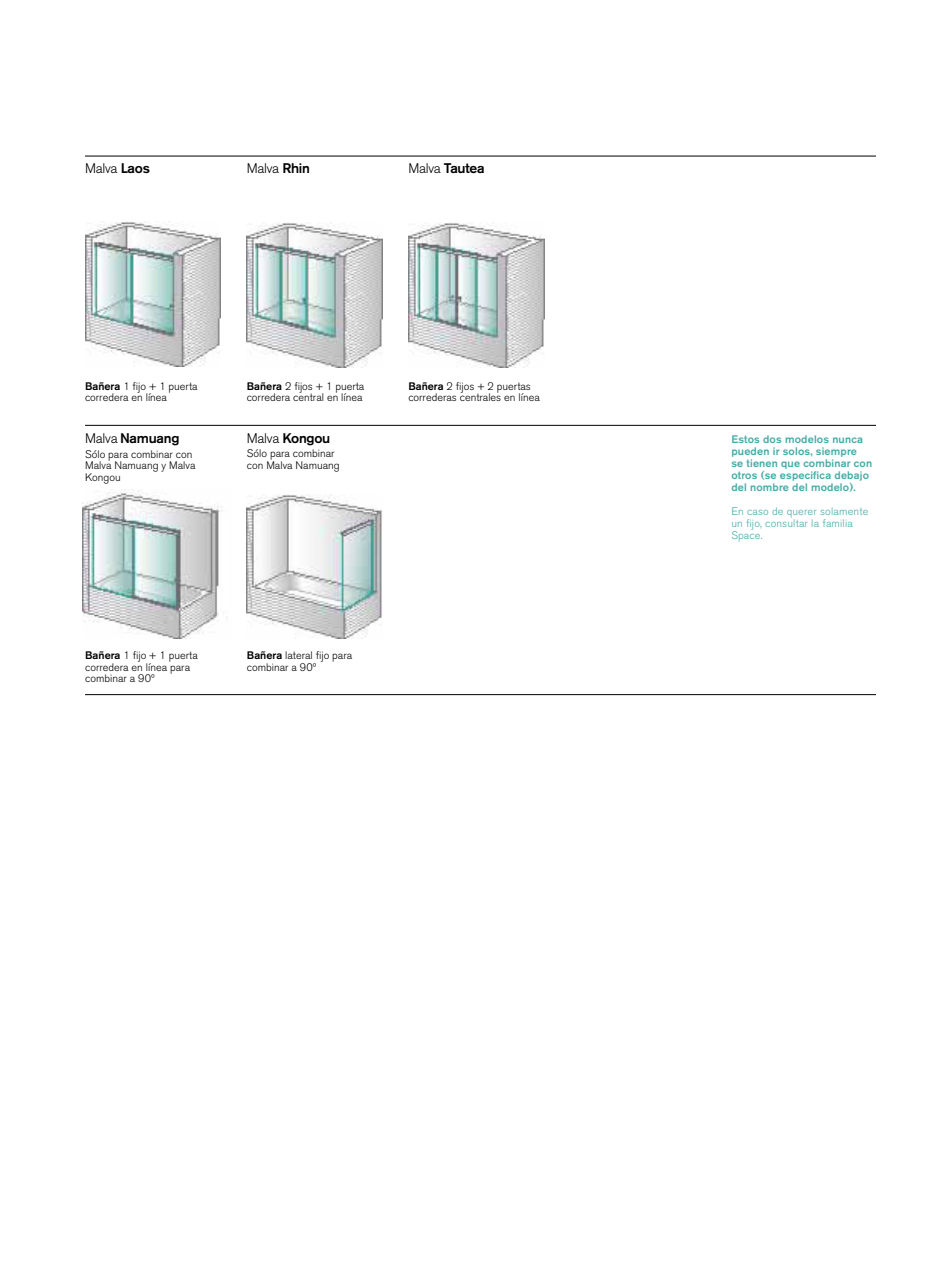
<style>
.page{position:relative;width:927px;height:1263px;background:#fff}
.page>*{position:absolute;margin:0;border:0;box-sizing:border-box;transform-origin:0 0}
.t1{font:500 13.8px "Akzidenz Grotesk BE";letter-spacing:-.02em;color:#000}
.t2{font:300 13.8px "Akzidenz Grotesk BE";letter-spacing:-.02em;color:#000}
.t3{font:300 10.8px/11.7px "Akzidenz Grotesk BE";color:#000}
.t4{font:500 10.8px/12px "Akzidenz Grotesk BE";letter-spacing:.015em;color:#43aca5}
.t5{font:300 10.8px/12px "Akzidenz Grotesk BE";letter-spacing:.015em;color:#43aca5}
.s1{font-weight:500}
.s2{font-weight:300}
</style>
<div class="page">
<hr style="left:85px;top:156px;width:791px;height:1px;background:#000">
<hr style="left:85px;top:425px;width:791px;height:1px;background:#000">
<hr style="left:85px;top:694px;width:791px;height:1px;background:#000">
<img style="left:85px;top:222px;width:136px;height:144px">
<img style="left:247px;top:223px;width:136px;height:145px">
<img style="left:408px;top:223px;width:136px;height:145px">
<img style="left:83px;top:490px;width:144px;height:149px">
<img style="left:247px;top:494px;width:136px;height:145px">
<p class="t2" style="left:85px;top:161px;width:66px">Malva <span class="s1">Laos</span></p>
<p class="t2" style="left:247px;top:161px;width:65px">Malva <span class="s1">Rhin</span></p>
<p class="t1" style="left:408px;top:160px;width:78px"><span class="s2">Malva</span> Tautea</p>
<p class="t3" style="left:85px;top:380px;width:114px"><span class="s1">Bañera</span> 1 fijo + 1 puerta corredera en línea</p>
<p class="t3" style="left:247px;top:380px;width:119px"><span class="s1">Bañera</span> 2 fijos + 1 puerta corredera central en línea</p>
<p class="t3" style="left:408px;top:380px;width:133px"><span class="s1">Bañera</span> 2 fijos + 2 puertas correderas centrales en línea</p>
<p class="t1" style="left:85px;top:430px;width:96px"><span class="s2">Malva</span> Namuang</p>
<p class="t3" style="left:85px;top:448px;width:112px">Sólo para combinar con<br>Malva Namuang y Malva<br>Kongou</p>
<p class="t1" style="left:247px;top:429px;width:85px"><span class="s2">Malva</span> Kongou</p>
<p class="t3" style="left:247px;top:448px;width:94px">Sólo para combinar con Malva Namuang</p>
<p class="t4" style="left:731px;top:433px;width:142px">Estos dos modelos nunca pueden ir solos, siempre<br>se tienen que combinar con otros (se especifica debajo del nombre del modelo).</p>
<p class="t5" style="left:731px;top:506px;width:138px">En caso de querer solamente un fijo, consultar la familia<br>Space.</p>
<p class="t3" style="left:85px;top:650px;width:114px"><span class="s1">Bañera</span> 1 fijo + 1 puerta corredera en línea para combinar a 90º</p>
<p class="t3" style="left:247px;top:650px;width:107px"><span class="s1">Bañera</span> lateral fijo para combinar a 90º</p>
</div>
